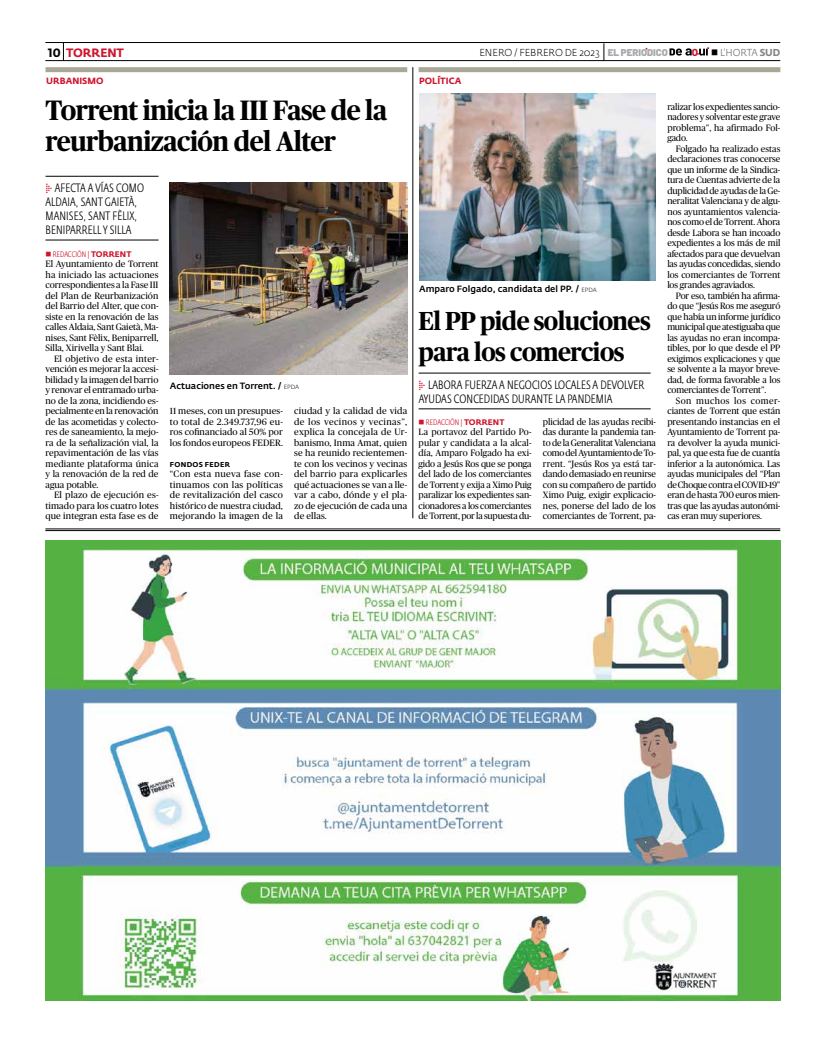
<style>
.page{position:relative;width:820px;height:1049px;background:#fff}
.page>*{position:absolute;margin:0;border:0;box-sizing:border-box;transform-origin:0 0}
.t1{font:700 28px/31px "Publico";letter-spacing:-.02em;color:#000;scale:.95 1}
.t2{font:700 26px/31px "Publico";letter-spacing:-.02em;color:#000;scale:.95 1}
.t3{font:300 12px/14px "Fedra Sans Cond Std";letter-spacing:.01em;color:#000}
.t4{font:700 12px "Fedra Sans Std";color:#ce152d}
.t5{font:800 10.1px "Barlow";color:#ce152d}
.t6{font:300 10px "Fedra Sans Std";letter-spacing:-.005em;color:#000}
.t7{font:10px "Fedra Sans Std";letter-spacing:-.025em;color:#808285;scale:.95 1}
.t8{font:9.2px/10.5px "Publico";letter-spacing:.005em;color:#000;text-align:justify}
.t9{font:500 9px "Fedra Sans Std";color:#000}
.t10{font:700 9px "Fedra Sans Std";letter-spacing:.005em;color:#ce152d}
.t11{font:300 8px "Fedra Sans Cond Std";letter-spacing:.01em;color:#ce152d}
.t12{font:700 8px "Fedra Sans Std";color:#ce152d}
.t13{font:700 7px "Fedra Sans Std";letter-spacing:.04em;color:#000}
.s1{color:#000}
.s2{font-size:18px}
.s3{font-family:"Barlow";font-weight:900;font-size:9.8px;color:#a7a9ac}
.s4{font-weight:700}
.s5{font-family:"Unit Slab Pro";font-weight:100;font-size:14px;color:#ce152d}
.s6{font-family:"Fedra Sans Std";font-weight:700}
.s7{font-weight:300;font-size:6px}
</style>
<div class="page">
<hr style="left:45px;top:42px;width:735px;height:1px;background:#000">
<hr style="left:45px;top:60px;width:735px;height:1px;background:#000">
<svg style="left:669px;top:47px;width:39px;height:9px"></svg>
<svg style="left:63px;top:43px;width:1px;height:17px"></svg>
<img style="left:45px;top:540px;width:735px;height:461px">
<hr style="left:45px;top:529px;width:735px;height:1px;background:#000">
<hr style="left:45px;top:530px;width:735px;height:1px;background:#000">
<hr style="left:412px;top:67px;width:1px;height:451px;background:#000">
<img style="left:170px;top:182px;width:237px;height:193px">
<hr style="left:45px;top:176px;width:113px;height:1px;background:#000">
<hr style="left:45px;top:240px;width:113px;height:1px;background:#000">
<div style="left:45px;top:67px;width:362px;height:5px;background:#a9a897"></div>
<img style="left:419px;top:94px;width:236px;height:186px">
<hr style="left:418px;top:373px;width:232px;height:1px;background:#000">
<hr style="left:418px;top:409px;width:232px;height:1px;background:#000">
<div style="left:418px;top:67px;width:362px;height:5px;background:#a9a897"></div>
<h3 class="t4" style="left:48px;top:45px;width:44px"><span class="s1">10</span> TORRE</h3>
<h3 class="t4" style="left:107px;top:45px;width:18px">NT</h3>
<p class="t6" style="left:479px;top:46px;width:190px">ENERO / FEBRERO DE 2023 <span class="s2">|</span> <span class="s3">EL PERIoDICo</span></p>
<p class="t5" style="left:691px;top:44px;width:8px">O</p>
<p class="t7" style="left:710px;top:46px;width:73px"><span class="s1">■</span> L’HORTA <span class="s4">SUD</span></p>
<p class="t10" style="left:46px;top:75px;width:45px">URBANISMO</p>
<h1 class="t1" style="left:45px;top:95px;width:361px">Torrent inicia la III Fase de la reurbanización del Alter</h1>
<h3 class="t3" style="left:45px;top:181px;width:100px"><span class="s5">▶</span> AFECTA A VÍAS COMO<br>ALDAIA, SANT GAIETÀ,<br>MANISES, SANT FÈLIX,<br>BENIPARRELL Y SILLA</h3>
<p class="t11" style="left:53px;top:249px;width:80px">REDACCIÓN | <span class="s6">TO RRENT</span></p>
<p class="t8" style="left:45px;top:259px;width:114px">El Ayuntamiento de Torrent ha iniciado las actuaciones correspondientes a la Fase III del Plan de Reurbanización del Barrio del Alter, que con&shy;siste en la renovación de las calles Aldaia, Sant Gaietà, Ma&shy;nises, Sant Fèlix, Beniparrell, Silla, Xirivella y Sant Blai.</p>
<p class="t8" style="left:45px;top:353px;width:114px;text-indent:9px">El objetivo de esta inter&shy;vención es mejorar la accesi&shy;bilidad y la imagen del barrio y renovar el entramado urba&shy;no de la zona, incidiendo es&shy;pecialmente en la renovación de las acometidas y colecto&shy;res de saneamiento, la mejo&shy;ra de la señalización vial, la repavimentación de las vías mediante plataforma única y la renovación de la red de agua potable.</p>
<p class="t8" style="left:45px;top:490px;width:114px;text-indent:9px">El plazo de ejecución es&shy;timado para los cuatro lotes que integran esta fase es de</p>
<p class="t9" style="left:170px;top:380px;width:119px">Actuaciones en Torrent. / <span class="s7">epda</span></p>
<p class="t8" style="left:170px;top:406px;width:114px">11 meses, con un presupues&shy;to total de 2.349.737,96 eu&shy;ros cofinanciado al 50% por los fondos europeos FEDER.</p>
<p class="t13" style="left:170px;top:460px;width:62px">FON DOS FEDER</p>
<p class="t8" style="left:170px;top:469px;width:114px">“Con esta nueva fase con&shy;tinuamos con las políticas de revitalización del casco histórico de nuestra ciudad, mejorando la imagen de la</p>
<p class="t8" style="left:294px;top:406px;width:114px">ciudad y la calidad de vida de los vecinos y vecinas”, explica la concejala de Ur&shy;banismo, Inma Amat, quien se ha reunido recientemen&shy;te con los vecinos y vecinas del barrio para explicarles qué actuaciones se van a lle&shy;var a cabo, dónde y el pla&shy;zo de ejecución de cada una de ellas.</p>
<p class="t10" style="left:419px;top:75px;width:19px">POLÍTICA</p>
<p class="t9" style="left:419px;top:284px;width:179px">Amparo Folgado, candidata del PP. / <span class="s7">EPDA</span></p>
<h2 class="t2" style="left:418px;top:305px;width:246px">El PP pide soluciones para los comercios</h2>
<h3 class="t3" style="left:418px;top:378px;width:21px"><span class="s5">▶</span>LABORA</h3>
<h3 class="t3" style="left:464px;top:378px;width:7px">FUERZA</h3>
<h3 class="t3" style="left:499px;top:378px;width:32px">ANEGOCIOS</h3>
<h3 class="t3" style="left:554px;top:378px;width:53px">LOCALES ADEVO</h3>
<h3 class="t3" style="left:624px;top:378px;width:22px">LVE R</h3>
<h3 class="t3" style="left:418px;top:392px;width:7px">AYUDAS</h3>
<h3 class="t3" style="left:453px;top:392px;width:7px">CONCEDIDAS</h3>
<h3 class="t3" style="left:511px;top:392px;width:7px">DURANTE</h3>
<h3 class="t3" style="left:555px;top:392px;width:19px">LAPANDEMIA</h3>
<p class="t11" style="left:426px;top:417px;width:57px">REDACCIÓN | <span class="s6">TORRE</span></p>
<p class="t12" style="left:493px;top:417px;width:13px">NT</p>
<p class="t8" style="left:418px;top:427px;width:114px">La portavoz del Partido Po&shy;pular y candidata a la alcal&shy;día, Amparo Folgado ha exi&shy;gido a Jesús Ros que se ponga del lado de los comerciantes de Torrent y exija a Ximo Puig paralizar los expedientes san&shy;cionadores a los comerciantes de Torrent, por la supuesta du-</p>
<p class="t8" style="left:542px;top:416px;width:114px">plicidad de las ayudas recibi&shy;das durante la pandemia tan&shy;to de la Generalitat Valenciana como del Ayuntamiento de To&shy;rrent. “Jesús Ros ya está tar&shy;dando demasiado en reunirse con su compañero de partido Ximo Puig, exigir explicacio&shy;nes, ponerse del lado de los comerciantes de Torrent, pa-</p>
<p class="t8" style="left:667px;top:102px;width:114px">ralizar los expedientes sancio&shy;nadores y solventar este grave problema”, ha afirmado Fol&shy;gado.</p>
<p class="t8" style="left:667px;top:143px;width:114px;text-indent:9px">Folgado ha realizado estas declaraciones tras conocerse que un informe de la Sindica&shy;tura de Cuentas advierte de la duplicidad de ayudas de la Ge&shy;neralitat Valenciana y de algu&shy;nos ayuntamientos valencia&shy;nos como el de Torrent. Ahora desde Labora se han incoado expedientes a los más de mil afectados para que devuelvan las ayudas concedidas, siendo los comerciantes de Torrent los grandes agraviados.</p>
<p class="t8" style="left:667px;top:290px;width:114px;text-indent:9px">Por eso, también ha afirma&shy;do que “Jesús Ros me aseguró que había un informe jurídico municipal que atestiguaba que las ayudas no eran incompa&shy;tibles, por lo que desde el PP exigimos explicaciones y que se solvente a la mayor breve&shy;dad, de forma favorable a los comerciantes de Torrent”.</p>
<p class="t8" style="left:667px;top:395px;width:114px;text-indent:9px">Son muchos los comer&shy;ciantes de Torrent que están presentando instancias en el Ayuntamiento de Torrent pa&shy;ra devolver la ayuda munici&shy;pal, ya que esta fue de cuantía inferior a la autonómica. Las ayudas municipales del “Plan de Choque contra el COVID-19” eran de hasta 700 euros mien&shy;tras que las ayudas autonómi&shy;cas eran muy superiores.</p>
</div>
